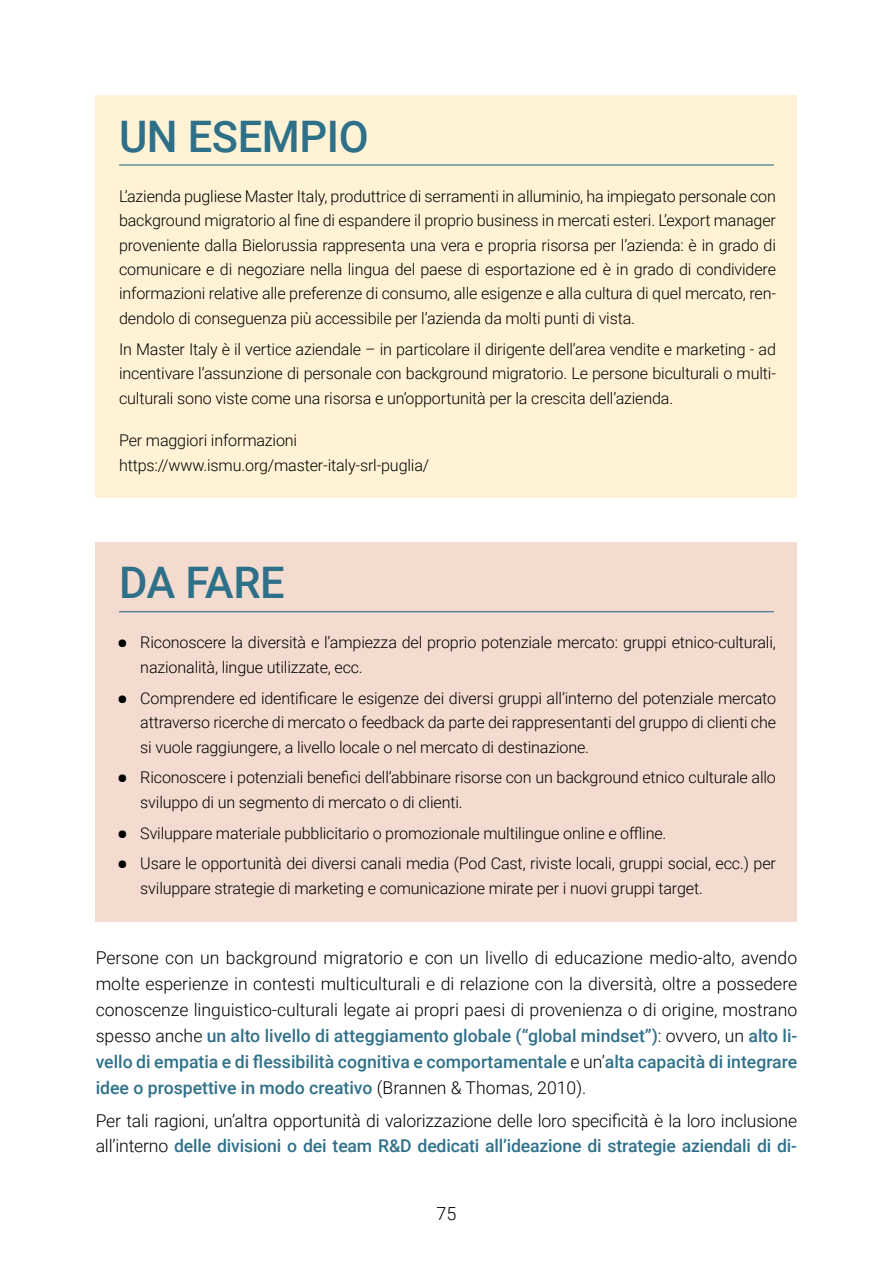
<style>
.page{position:relative;width:893px;height:1263px;background:#fff}
.page>*{position:absolute;margin:0;border:0;box-sizing:border-box;transform-origin:0 0}
.t1{font:500 43.5px "Roboto";letter-spacing:-.01em;color:#2f7089}
.t2{font:300 18px "Roboto";color:#000}
.t3{font:300 17.7px/26px "Roboto";letter-spacing:-.01em;color:#000;text-align:justify}
.t4{font:300 16.2px/24.5px "Roboto";letter-spacing:-.01em;color:#000}
.s1{font-weight:900;font-size:30px}
.s2{font-weight:500;color:#30718a}
</style>
<div class="page">
<div style="left:96px;top:96px;width:701px;height:90px;background:#fff2d5"></div>
<hr style="left:119px;top:164px;width:655px;height:2px;background:#2f7089">
<div style="left:96px;top:166px;width:701px;height:185px;background:#fff2d5"></div>
<div style="left:96px;top:319px;width:701px;height:112px;background:#fff2d5"></div>
<div style="left:96px;top:411px;width:701px;height:62px;background:#fff2d5"></div>
<div style="left:96px;top:435px;width:701px;height:63px;background:#fff2d5"></div>
<div style="left:96px;top:542px;width:701px;height:91px;background:#f3dbcf"></div>
<hr style="left:119px;top:611px;width:655px;height:1px;background:#2f7089">
<div style="left:96px;top:613px;width:701px;height:87px;background:#f3dbcf"></div>
<div style="left:96px;top:668px;width:701px;height:112px;background:#f3dbcf"></div>
<div style="left:96px;top:748px;width:701px;height:87px;background:#f3dbcf"></div>
<div style="left:96px;top:834px;width:701px;height:87px;background:#f3dbcf"></div>
<h1 class="t1" style="left:119px;top:106px;width:251px">UN ESEMPIO</h1>
<p class="t4" style="left:119px;top:183px;width:659px;text-align:justify">L’azienda pugliese Master Italy, produttrice di serramenti in alluminio, ha impiegato personale con background migratorio al fine di espandere il proprio business in mercati esteri. L’export manager proveniente dalla Bielorussia rappresenta una vera e propria risorsa per l’azienda: è in grado di comunicare e di negoziare nella lingua del paese di esportazione ed è in grado di condividere informazioni relative alle preferenze di consumo, alle esigenze e alla cultura di quel mercato, ren&shy;dendolo di conseguenza più accessibile per l’azienda da molti punti di vista.</p>
<p class="t4" style="left:119px;top:336px;width:658px;text-align:justify">In Master Italy è il vertice aziendale – in particolare il dirigente dell’area vendite e marketing - ad incentivare l’assunzione di personale con background migratorio. Le persone biculturali o multi&shy;culturali sono viste come una risorsa e un’opportunità per la crescita dell’azienda.</p>
<p class="t4" style="left:119px;top:427px;width:312px">Per maggiori informazioni https://www.ismu.org/master-italy-srl-puglia/</p>
<h1 class="t1" style="left:119px;top:552px;width:167px">DA FARE</h1>
<p class="t4" style="left:140px;top:630px;width:637px;text-indent:-23px"><span class="s1">•</span> Riconoscere la diversità e l’ampiezza del proprio potenziale mercato: gruppi etnico-culturali, nazionalità, lingue utilizzate, ecc.</p>
<p class="t4" style="left:140px;top:685px;width:637px;text-align:justify;text-indent:-23px"><span class="s1">•</span> Comprendere ed identificare le esigenze dei diversi gruppi all’interno del potenziale mercato attraverso ricerche di mercato o feedback da parte dei rappresentanti del gruppo di clienti che si vuole raggiungere, a livello locale o nel mercato di destinazione.</p>
<p class="t4" style="left:140px;top:765px;width:637px;text-indent:-23px"><span class="s1">•</span> Riconoscere i potenziali benefici dell’abbinare risorse con un background etnico culturale allo sviluppo di un segmento di mercato o di clienti.</p>
<p class="t4" style="left:117px;top:820px;width:551px"><span class="s1">•</span> Sviluppare materiale pubblicitario o promozionale multilingue online e offline.</p>
<p class="t4" style="left:140px;top:851px;width:637px;text-indent:-23px"><span class="s1">•</span> Usare le opportunità dei diversi canali media (Pod Cast, riviste locali, gruppi social, ecc.) per sviluppare strategie di marketing e comunicazione mirate per i nuovi gruppi target.</p>
<p class="t3" style="left:96px;top:944px;width:703px">Persone con un background migratorio e con un livello di educazione medio-alto, avendo molte esperienze in contesti multiculturali e di relazione con la diversità, oltre a possedere conoscenze linguistico-culturali legate ai propri paesi di provenienza o di origine, mostrano spesso anche <span class="s2">un alto livello di atteggiamento globale (“global mindset”)</span>: ovvero, un <span class="s2">alto li&shy;vello di empatia e di flessibilità cognitiva e comportamentale</span> e un’<span class="s2">alta capacità di integrare idee o prospettive in modo creativo</span> (Brannen &amp; Thomas, 2010).</p>
<p class="t3" style="left:96px;top:1106px;width:703px">Per tali ragioni, un’altra opportunità di valorizzazione delle loro specificità è la loro inclusione all’interno <span class="s2">delle divisioni o dei team R&amp;D dedicati all’ideazione di strategie aziendali di di-</span></p>
<p class="t2" style="left:436px;top:1201px;width:21px">75</p>
</div>
